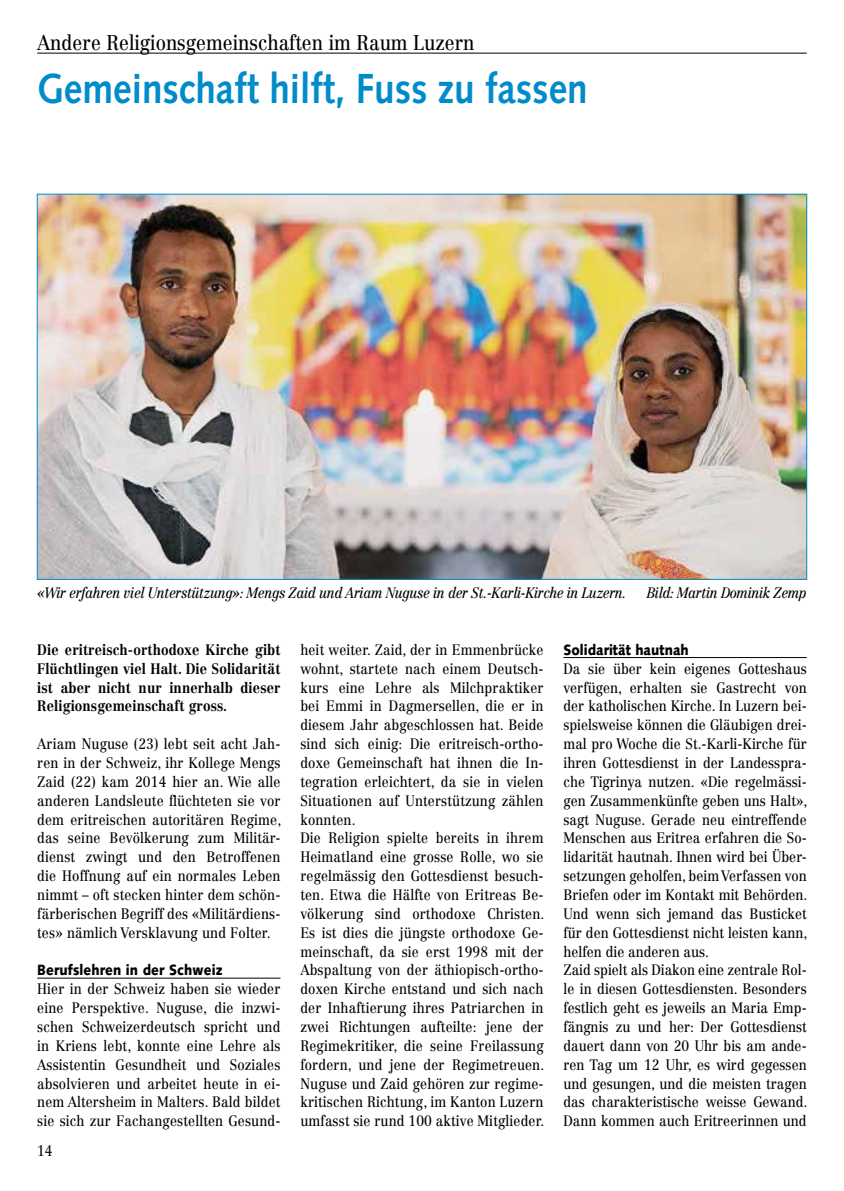
<style>
.page{position:relative;width:844px;height:1191px;background:#fff}
.page>*{position:absolute;margin:0;border:0;box-sizing:border-box;transform-origin:0 0}
.t1{font:700 42px "Syntax LT Std";color:#008bcb;scale:.88 1}
.t2{font:21px "Centennial LT Std";color:#000;scale:.88 1}
.t3{font:14.88px/18.9px "Centennial LT Std";letter-spacing:.01em;color:#000;text-align:justify;scale:.88 1}
.t4{font:700 14.88px/18.9px "Centennial LT Std";letter-spacing:.01em;color:#000;text-align:justify;scale:.88 1}
.t5{font:italic 14.88px "Centennial LT Std";letter-spacing:-.025em;color:#000;scale:.88 1}
.t6{font:900 14.88px "Syntax LT Std";letter-spacing:.01em;color:#000;scale:.88 1}
</style>
<div class="page">
<hr style="left:37px;top:53px;width:769px;height:1px;background:#000">
<hr style="left:37px;top:977px;width:243px;height:1px;background:#000">
<hr style="left:563px;top:657px;width:243px;height:1px;background:#000">
<img style="left:39px;top:196px;width:765px;height:381px">
<h2 class="t2" style="left:37px;top:30px;width:498px">Andere Religionsgemeinschaften im Raum Luzern</h2>
<h1 class="t1" style="left:37px;top:64px;width:627px">Gemeinschaft hilft, Fuss zu fassen</h1>
<p class="t5" style="left:37px;top:584px;width:670px">«Wir erfahren viel Unterstützung»: Mengs Zaid und Ariam Nuguse in der St.-Karli-Kirche in Luzern.</p>
<p class="t5" style="left:646px;top:584px;width:183px">Bild: Martin Dominik Zemp</p>
<p class="t4" style="left:37px;top:640px;width:278px">Die eritreisch-orthodoxe Kirche gibt Flüchtlingen viel Halt. Die Solidarität ist aber nicht nur innerhalb dieser Religionsgemeinschaft gross.</p>
<p class="t3" style="left:37px;top:734px;width:279px">Ariam Nuguse (23) lebt seit acht Jah&shy;ren in der Schweiz, ihr Kollege Mengs Zaid (22) kam 2014 hier an. Wie alle anderen Landsleute flüchteten sie vor dem eritreischen autoritären Regime, das seine Bevölkerung zum Militär&shy;dienst zwingt und den Betroffenen die Hoffnung auf ein normales Leben nimmt – oft stecken hinter dem schön&shy;färberischen Begriff des «Militärdiens&shy;tes» nämlich Versklavung und Folter.</p>
<p class="t6" style="left:37px;top:961px;width:212px">Berufslehren in der Schweiz</p>
<p class="t3" style="left:37px;top:979px;width:278px">Hier in der Schweiz haben sie wieder eine Perspektive. Nuguse, die inzwi&shy;schen Schweizerdeutsch spricht und in Kriens lebt, konnte eine Lehre als Assistentin Gesundheit und Soziales absolvieren und arbeitet heute in ei&shy;nem Altersheim in Malters. Bald bildet sie sich zur Fachangestellten Gesund-</p>
<p class="t3" style="left:37px;top:1141px;width:19px">14</p>
<p class="t3" style="left:300px;top:640px;width:279px;text-align:left">heit weiter. Zaid, der in Emmenbrücke wohnt, startete nach einem Deutsch&shy;kurs eine Lehre als Milchpraktiker bei Emmi in Dagmersellen, die er in diesem Jahr abgeschlossen hat. Beide sind sich einig: Die eritreisch-ortho&shy;doxe Gemeinschaft hat ihnen die In&shy;tegration erleichtert, da sie in vielen Situationen auf Unterstützung zählen konnten.<br>Die Religion spielte bereits in ihrem Heimatland eine grosse Rolle, wo sie regelmässig den Gottesdienst besuch&shy;ten. Etwa die Hälfte von Eritreas Be&shy;völkerung sind orthodoxe Christen.<br>Es ist dies die jüngste orthodoxe Ge&shy;meinschaft, da sie erst 1998 mit der Abspaltung von der äthiopisch-ortho&shy;doxen Kirche entstand und sich nach der Inhaftierung ihres Patriarchen in zwei Richtungen aufteilte: jene der Regimekritiker, die seine Freilassung fordern, und jene der Regimetreuen.<br>Nuguse und Zaid gehören zur regime&shy;kritischen Richtung, im Kanton Luzern umfasst sie rund 100 aktive Mitglieder.</p>
<p class="t6" style="left:563px;top:641px;width:144px">Solidarität hautnah</p>
<p class="t3" style="left:563px;top:659px;width:279px;text-align:left">Da sie über kein eigenes Gotteshaus verfügen, erhalten sie Gastrecht von der katholischen Kirche. In Luzern bei&shy;spielsweise können die Gläubigen drei&shy;mal pro Woche die St.-Karli-Kirche für ihren Gottesdienst in der Landesspra&shy;che Tigrinya nutzen. «Die regelmässi&shy;gen Zusammenkünfte geben uns Halt», sagt Nuguse. Gerade neu eintreffende Menschen aus Eritrea erfahren die So&shy;lidarität hautnah. Ihnen wird bei Über&shy;setzungen geholfen, beim Verfassen von Briefen oder im Kontakt mit Behörden.<br>Und wenn sich jemand das Busticket für den Gottesdienst nicht leisten kann, helfen die anderen aus.<br>Zaid spielt als Diakon eine zentrale Rol&shy;le in diesen Gottesdiensten. Besonders festlich geht es jeweils an Maria Emp&shy;fängnis zu und her: Der Gottesdienst dauert dann von 20 Uhr bis am ande&shy;ren Tag um 12 Uhr, es wird gegessen und gesungen, und die meisten tragen das charakteristische weisse Gewand.<br>Dann kommen auch Eritreerinnen und</p>
</div>
